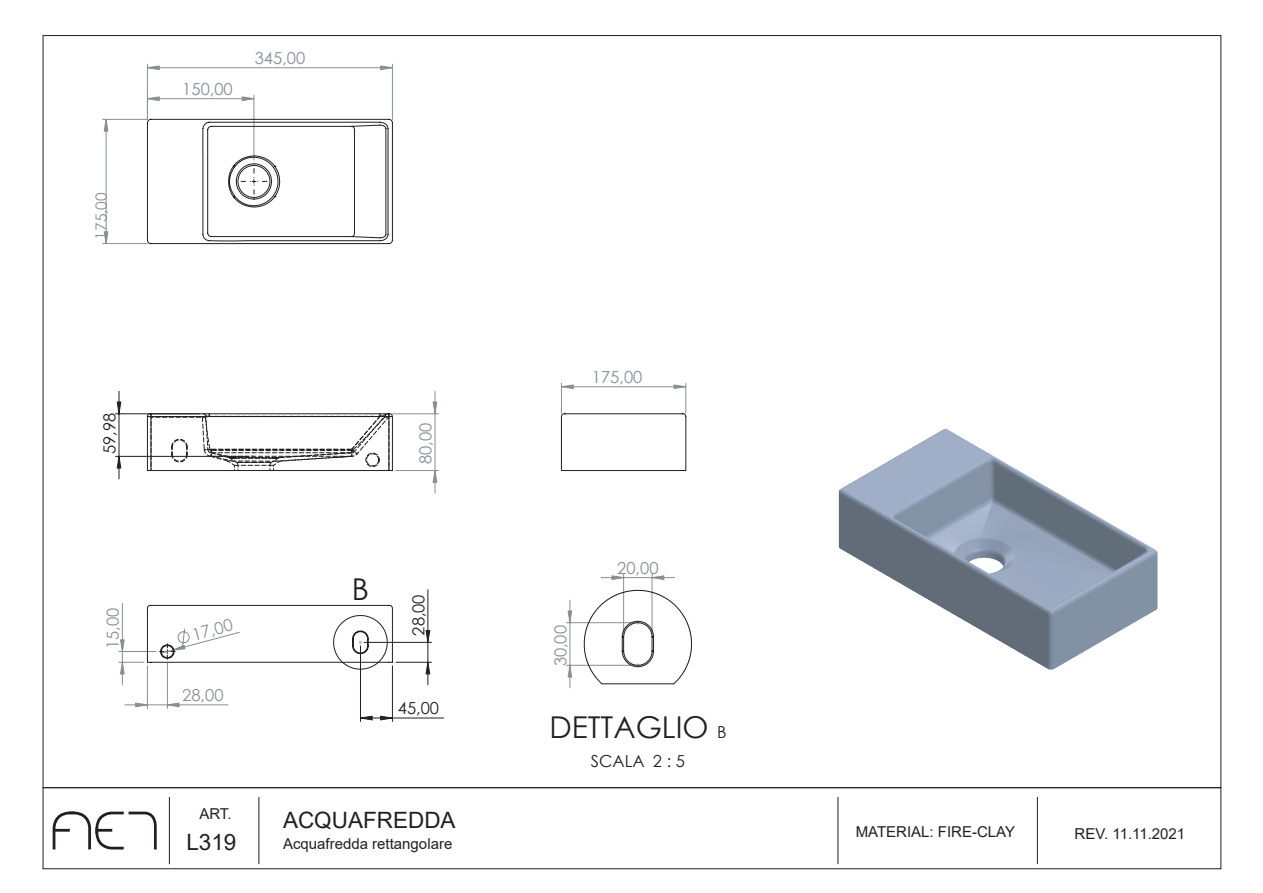
<style>
.page{position:relative;width:1263px;height:893px;background:#fff}
.page>*{position:absolute;margin:0;border:0;box-sizing:border-box;transform-origin:0 0}
.t1{font:30px "Century Gothic";color:#231f20}
.t2{font:22.5px "Arial";color:#231f20}
.t3{font:16.5px "Century Gothic";color:#878f96}
.t4{font:16.5px "Century Gothic";color:#231f20}
.t5{font:15.45px "Century Gothic";color:#878f96}
.t6{font:15px "Arial";color:#231f20}
.s1{font-size:16.5px}
</style>
<div class="page">
<hr style="left:169px;top:797px;width:1px;height:67px;background:#231f20">
<hr style="left:258px;top:797px;width:1px;height:67px;background:#231f20">
<hr style="left:837px;top:797px;width:1px;height:67px;background:#231f20">
<hr style="left:1037px;top:797px;width:1px;height:67px;background:#231f20">
<div style="left:43px;top:787px;width:1178px;height:82px;border:1px solid #231f20"></div>
<svg style="left:52px;top:811px;width:105px;height:39px"></svg>
<img style="left:838px;top:428px;width:320px;height:242px">
<hr style="left:360px;top:646px;width:1px;height:75px;background:#231f20">
<hr style="left:392px;top:666px;width:1px;height:55px;background:#231f20">
<hr style="left:392px;top:718px;width:52px;height:1px;background:#231f20">
<hr style="left:115px;top:456px;width:134px;height:1px;background:#231f20">
<hr style="left:115px;top:413px;width:84px;height:1px;background:#231f20">
<hr style="left:685px;top:383px;width:1px;height:30px;background:#878f96">
<hr style="left:561px;top:383px;width:1px;height:30px;background:#878f96">
<hr style="left:147px;top:666px;width:1px;height:42px;background:#878f96">
<hr style="left:167px;top:663px;width:1px;height:45px;background:#878f96">
<hr style="left:623px;top:574px;width:1px;height:59px;background:#878f96">
<hr style="left:652px;top:574px;width:1px;height:59px;background:#878f96">
<hr style="left:102px;top:119px;width:45px;height:1px;background:#878f96">
<hr style="left:102px;top:243px;width:45px;height:1px;background:#878f96">
<hr style="left:147px;top:64px;width:1px;height:55px;background:#878f96">
<hr style="left:392px;top:64px;width:1px;height:55px;background:#878f96">
<svg style="left:361px;top:715px;width:32px;height:6px"></svg>
<svg style="left:117px;top:391px;width:4px;height:88px"></svg>
<svg style="left:562px;top:384px;width:124px;height:5px"></svg>
<svg style="left:136px;top:576px;width:528px;height:131px"></svg>
<svg style="left:120px;top:402px;width:317px;height:272px"></svg>
<svg style="left:103px;top:119px;width:6px;height:124px"></svg>
<svg style="left:148px;top:65px;width:244px;height:5px"></svg>
<hr style="left:396px;top:470px;width:42px;height:1px;background:#878f96">
<hr style="left:392px;top:414px;width:46px;height:1px;background:#878f96">
<svg style="left:435px;top:471px;width:1px;height:22px"></svg>
<hr style="left:435px;top:414px;width:1px;height:56px;background:#878f96">
<svg style="left:435px;top:391px;width:1px;height:23px"></svg>
<hr style="left:122px;top:603px;width:1px;height:48px;background:#878f96">
<svg style="left:147px;top:95px;width:246px;height:149px"></svg>
<svg style="left:147px;top:413px;width:246px;height:58px"></svg>
<svg style="left:119px;top:605px;width:274px;height:80px"></svg>
<svg style="left:561px;top:413px;width:125px;height:58px"></svg>
<svg style="left:584px;top:590px;width:108px;height:94px"></svg>
<p class="t5" style="left:91px;top:240px;width:49px;rotate:-90deg">175,00</p>
<p class="t3" style="left:182px;top:78px;width:52px">150,00</p>
<p class="t3" style="left:255px;top:47px;width:52px">345,00</p>
<p class="t4" style="left:98px;top:454px;width:43px;rotate:-90deg">59,98</p>
<p class="t3" style="left:101px;top:649px;width:43px;rotate:-90deg">15,00</p>
<p class="t3" style="left:190px;top:624px;width:43px;rotate:-15deg">17,00</p>
<p class="t3" style="left:182px;top:684px;width:43px">28,00</p>
<p class="t6" style="left:199px;top:804px;width:34px">ART.</p>
<h2 class="t2" style="left:186px;top:826px;width:52px">L319</h2>
<p class="t3" style="left:414px;top:464px;width:43px;rotate:-90deg">80,00</p>
<h1 class="t1" style="left:352px;top:568px;width:19px">B</h1>
<p class="t4" style="left:407px;top:636px;width:43px;rotate:-90deg">28,00</p>
<p class="t4" style="left:398px;top:697px;width:43px">45,00</p>
<h2 class="t2" style="left:283px;top:804px;width:174px">ACQUAFREDDA</h2>
<p class="t6" style="left:283px;top:833px;width:171px">Acquafredda rettangolare</p>
<p class="t3" style="left:592px;top:366px;width:52px">175,00</p>
<p class="t3" style="left:549px;top:666px;width:43px;rotate:-90deg">30,00</p>
<p class="t3" style="left:617px;top:556px;width:43px">20,00</p>
<h1 class="t1" style="left:549px;top:706px;width:179px">DETTAGLIO <span class="s1">B</span></h1>
<p class="t4" style="left:591px;top:750px;width:96px">SCALA 2 : 5</p>
<p class="t6" style="left:856px;top:822px;width:161px">MATERIAL: FIRE-CLAY</p>
<p class="t6" style="left:1075px;top:823px;width:112px">REV. 11.11.2021</p>
</div>
